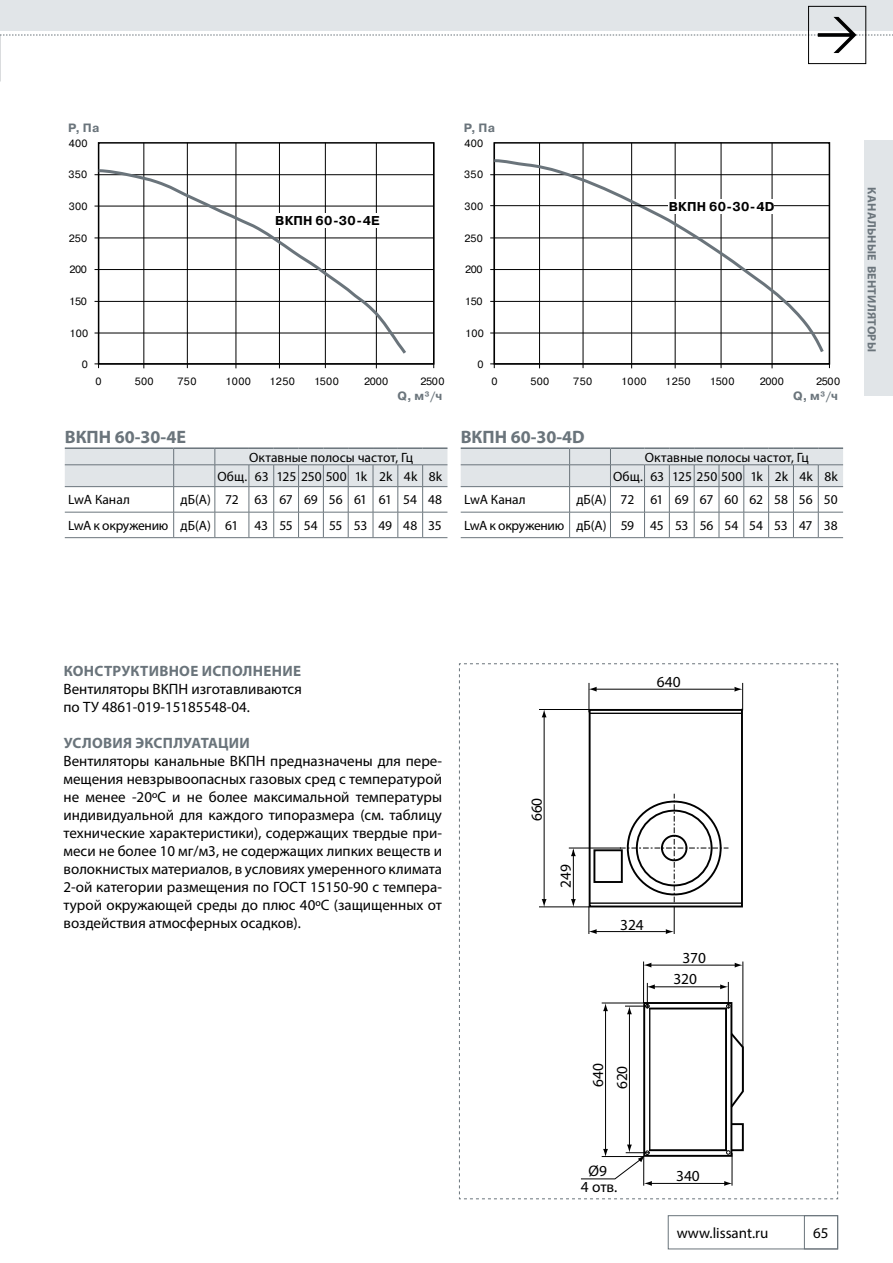
<style>
.page{position:relative;width:893px;height:1263px;background:#fff}
.page>*{position:absolute;margin:0;border:0;box-sizing:border-box;transform-origin:0 0}
.t1{font:700 18px "Myriad Pro";color:#6a747b}
.t2{font:15.45px/16.4px "Myriad Pro";color:#000;text-align:center}
.t3{font:15px/18px "Myriad Pro";color:#000}
.t4{font:700 15px "Myriad Pro";color:#6a747b}
.t5{font:13.5px/19.2px "Myriad Pro";color:#000;text-align:center}
.t6{font:13.5px/25.5px "Myriad Pro";letter-spacing:-.02em;color:#000;text-align:right}
.t7{font:700 12.75px "Pragmatica TT";letter-spacing:.02em;color:#000}
.t8{font:700 12px "Myriad Pro";letter-spacing:.02em;color:#6a747b}
.t9{font:700 12px "Pragmatica TT";letter-spacing:.015em;color:#6a747b}
.t10{font:10.5px "Pragmatica TT";letter-spacing:.03em;color:#000}
</style>
<div class="page">
<div style="left:668px;top:1215px;width:170px;height:34px;border:1px solid #6a747b"></div>
<div style="left:804px;top:1215px;width:34px;height:34px;border:1px solid #6a747b"></div>
<div style="left:0;top:0;width:893px;height:31px;background:#e1e5e8"></div>
<div style="left:808px;top:6px;width:58px;height:58px;border:1px solid #000"></div>
<svg style="left:0;top:17px;width:893px;height:36px"></svg>
<div style="left:864px;top:140px;width:29px;height:255px;background:#e1e5e8"></div>
<div style="left:98px;top:142px;width:336px;height:223px;border:2px solid #000"></div>
<hr style="left:95px;top:364px;width:339px;height:1px;background:#000">
<hr style="left:95px;top:333px;width:339px;height:1px;background:#000">
<hr style="left:95px;top:301px;width:339px;height:1px;background:#000">
<hr style="left:95px;top:269px;width:339px;height:1px;background:#000">
<hr style="left:95px;top:238px;width:339px;height:1px;background:#000">
<hr style="left:95px;top:206px;width:339px;height:1px;background:#000">
<hr style="left:433px;top:143px;width:1px;height:225px;background:#000">
<hr style="left:98px;top:143px;width:1px;height:225px;background:#000">
<hr style="left:144px;top:143px;width:1px;height:225px;background:#000">
<hr style="left:187px;top:143px;width:1px;height:225px;background:#000">
<hr style="left:325px;top:143px;width:1px;height:225px;background:#000">
<hr style="left:376px;top:143px;width:1px;height:225px;background:#000">
<hr style="left:95px;top:174px;width:339px;height:1px;background:#000">
<hr style="left:236px;top:143px;width:1px;height:225px;background:#000">
<hr style="left:279px;top:143px;width:1px;height:225px;background:#000">
<svg style="left:96px;top:168px;width:313px;height:189px"></svg>
<div style="left:269px;top:213px;width:113px;height:15px;background:#fff"></div>
<hr style="left:65px;top:447px;width:109px;height:2px;background:#6a747b">
<hr style="left:174px;top:447px;width:41px;height:2px;background:#6a747b">
<hr style="left:215px;top:447px;width:34px;height:2px;background:#6a747b">
<hr style="left:249px;top:447px;width:25px;height:2px;background:#6a747b">
<hr style="left:274px;top:447px;width:25px;height:2px;background:#6a747b">
<hr style="left:299px;top:447px;width:24px;height:2px;background:#6a747b">
<hr style="left:323px;top:447px;width:25px;height:2px;background:#6a747b">
<hr style="left:348px;top:447px;width:25px;height:2px;background:#6a747b">
<hr style="left:373px;top:447px;width:25px;height:2px;background:#6a747b">
<hr style="left:398px;top:447px;width:25px;height:2px;background:#6a747b">
<hr style="left:423px;top:447px;width:24px;height:2px;background:#6a747b">
<svg style="left:65px;top:448px;width:382px;height:90px"></svg>
<div style="left:494px;top:142px;width:336px;height:223px;border:2px solid #000"></div>
<hr style="left:490px;top:364px;width:340px;height:1px;background:#000">
<hr style="left:490px;top:333px;width:340px;height:1px;background:#000">
<hr style="left:490px;top:301px;width:340px;height:1px;background:#000">
<hr style="left:490px;top:269px;width:340px;height:1px;background:#000">
<hr style="left:490px;top:238px;width:340px;height:1px;background:#000">
<hr style="left:829px;top:143px;width:1px;height:225px;background:#000">
<hr style="left:494px;top:143px;width:1px;height:225px;background:#000">
<hr style="left:539px;top:143px;width:1px;height:225px;background:#000">
<hr style="left:583px;top:143px;width:1px;height:225px;background:#000">
<hr style="left:721px;top:143px;width:1px;height:225px;background:#000">
<hr style="left:772px;top:143px;width:1px;height:225px;background:#000">
<hr style="left:490px;top:174px;width:340px;height:1px;background:#000">
<hr style="left:631px;top:143px;width:1px;height:225px;background:#000">
<hr style="left:675px;top:143px;width:1px;height:225px;background:#000">
<svg style="left:491px;top:158px;width:335px;height:197px"></svg>
<hr style="left:490px;top:205px;width:340px;height:1px;background:#000">
<div style="left:668px;top:199px;width:106px;height:14px;background:#fff"></div>
<hr style="left:461px;top:447px;width:109px;height:2px;background:#6a747b">
<hr style="left:570px;top:447px;width:40px;height:2px;background:#6a747b">
<hr style="left:610px;top:447px;width:34px;height:2px;background:#6a747b">
<hr style="left:644px;top:447px;width:25px;height:2px;background:#6a747b">
<hr style="left:669px;top:447px;width:25px;height:2px;background:#6a747b">
<hr style="left:694px;top:447px;width:25px;height:2px;background:#6a747b">
<hr style="left:719px;top:447px;width:25px;height:2px;background:#6a747b">
<hr style="left:744px;top:447px;width:25px;height:2px;background:#6a747b">
<hr style="left:769px;top:447px;width:24px;height:2px;background:#6a747b">
<hr style="left:793px;top:447px;width:25px;height:2px;background:#6a747b">
<hr style="left:818px;top:447px;width:25px;height:2px;background:#6a747b">
<svg style="left:461px;top:448px;width:382px;height:90px"></svg>
<svg style="left:459px;top:663px;width:379px;height:536px"></svg>
<p class="t9" style="left:68px;top:121px;width:33px">Р, Па</p>
<p class="t9" style="left:464px;top:121px;width:33px">Р, Па</p>
<p class="t10" style="left:69px;top:137px;width:20px">400</p>
<p class="t10" style="left:464px;top:137px;width:20px">400</p>
<p class="t10" style="left:69px;top:168px;width:20px">350</p>
<p class="t10" style="left:464px;top:168px;width:20px">350</p>
<p class="t10" style="left:69px;top:200px;width:20px">300</p>
<p class="t10" style="left:69px;top:232px;width:20px">250</p>
<p class="t10" style="left:69px;top:263px;width:19px">200</p>
<p class="t10" style="left:69px;top:295px;width:19px">150</p>
<p class="t10" style="left:69px;top:327px;width:20px">100</p>
<p class="t7" style="left:275px;top:213px;width:106px">ВКПН 60-30-4Е</p>
<p class="t10" style="left:465px;top:200px;width:20px">300</p>
<p class="t10" style="left:464px;top:232px;width:20px">250</p>
<p class="t10" style="left:465px;top:263px;width:19px">200</p>
<p class="t10" style="left:465px;top:295px;width:19px">150</p>
<p class="t10" style="left:465px;top:327px;width:20px">100</p>
<p class="t7" style="left:669px;top:199px;width:107px">ВКПН 60-30-4D</p>
<p class="t8" style="left:880px;top:187px;width:166px;rotate:90deg">КАНАЛЬНЫЕ ВЕНТИЛЯТОРЫ</p>
<p class="t10" style="left:82px;top:358px;width:8px">0</p>
<p class="t10" style="left:478px;top:358px;width:8px">0</p>
<p class="t10" style="left:364px;top:375px;width:26px">2000</p>
<p class="t10" style="left:96px;top:375px;width:8px">0</p>
<p class="t10" style="left:135px;top:375px;width:20px">500</p>
<p class="t10" style="left:226px;top:375px;width:27px">1000</p>
<p class="t10" style="left:270px;top:375px;width:27px">1250</p>
<p class="t10" style="left:314px;top:375px;width:26px">1500</p>
<p class="t10" style="left:178px;top:375px;width:21px">750</p>
<p class="t10" style="left:420px;top:375px;width:26px">2500</p>
<p class="t10" style="left:760px;top:375px;width:26px">2000</p>
<p class="t10" style="left:491px;top:375px;width:8px">0</p>
<p class="t10" style="left:530px;top:375px;width:20px">500</p>
<p class="t10" style="left:621px;top:375px;width:27px">1000</p>
<p class="t10" style="left:665px;top:375px;width:27px">1250</p>
<p class="t10" style="left:710px;top:375px;width:26px">1500</p>
<p class="t10" style="left:573px;top:375px;width:21px">750</p>
<p class="t10" style="left:816px;top:375px;width:26px">2500</p>
<p class="t9" style="left:397px;top:388px;width:46px">Q, м³/ч</p>
<p class="t9" style="left:793px;top:388px;width:46px">Q, м³/ч</p>
<p class="t1" style="left:65px;top:425px;width:123px">ВКПН 60-30-4Е</p>
<p class="t1" style="left:461px;top:425px;width:126px">ВКПН 60-30-4D</p>
<p class="t5" style="left:217px;top:447px;width:226px">Октавные полосы частот, Гц<br>Общ. 63 125 250 500 1k 2k 4k 8k</p>
<p class="t5" style="left:613px;top:447px;width:226px">Октавные полосы частот, Гц<br>Общ. 63 125 250 500 1k 2k 4k 8k</p>
<p class="t6" style="left:68px;top:487px;width:375px">дБ(А) 72 63 67 69 56 61 61 54 48<br>LwA к окружению дБ(А) 61 43 55 54 55 53 49 48 35</p>
<p class="t5" style="left:68px;top:490px;width:63px">LwA Канал</p>
<p class="t5" style="left:464px;top:487px;width:375px;line-height:25.5px;text-align:right">дБ(А) 72 61 69 67 60 62 58 56 50<br>LwA к окружению дБ(А) 59 45 53 56 54 54 53 47 38</p>
<p class="t5" style="left:464px;top:490px;width:63px">LwA Канал</p>
<p class="t4" style="left:64px;top:661px;width:20px">Конструктивное</p>
<p class="t4" style="left:202px;top:661px;width:11px">исполнение</p>
<p class="t3" style="left:64px;top:680px;width:240px">Вентиляторы ВКПН изготавливаются по ТУ 4861-019-15185548-04.</p>
<p class="t4" style="left:64px;top:733px;width:20px">Условия</p>
<p class="t4" style="left:135px;top:733px;width:11px">эксплуатации</p>
<p class="t3" style="left:64px;top:752px;width:380px;text-align:justify">Вентиляторы канальные ВКПН предназначены для пере&shy;мещения невзрывоопасных газовых сред с температурой не менее -20ºС и не более максимальной температуры индивидуальной для каждого типоразмера (см. таблицу технические характеристики), содержащих твердые при&shy;меси не более 10 мг/м3, не содержащих липких веществ и волокнистых материалов, в условиях умеренного климата 2-ой категории размещения по ГОСТ 15150-90 с темпера&shy;турой окружающей среды до плюс 40oС (защищенных от воздействия атмосферных осадков).</p>
<p class="t2" style="left:657px;top:673px;width:25px">640</p>
<p class="t2" style="left:528px;top:821px;width:25px;rotate:-90deg">660</p>
<p class="t2" style="left:557px;top:888px;width:25px;rotate:-90deg">249</p>
<p class="t2" style="left:620px;top:916px;width:25px">324</p>
<p class="t2" style="left:682px;top:949px;width:25px">370</p>
<p class="t2" style="left:673px;top:971px;width:25px">320</p>
<p class="t2" style="left:586px;top:1089px;width:28px;line-height:23.9px;text-align:left;rotate:-90deg">640<br>620</p>
<p class="t2" style="left:581px;top:1162px;width:38px">Ø9<br>4 отв.</p>
<p class="t2" style="left:676px;top:1167px;width:25px">340</p>
<p class="t3" style="left:677px;top:1224px;width:93px">www.lissant.ru</p>
<p class="t3" style="left:813px;top:1224px;width:17px">65</p>
</div>
